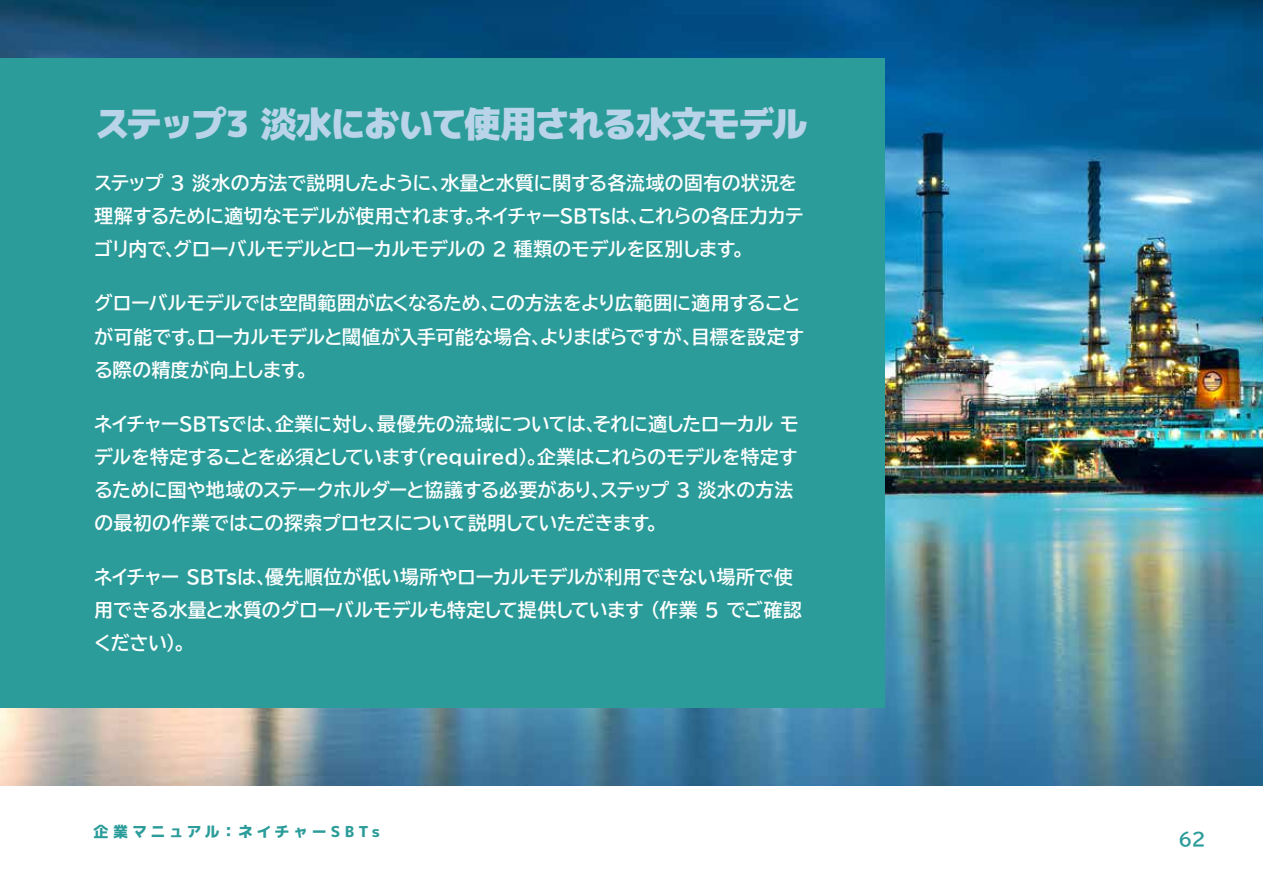
<style>
.page{position:relative;width:1263px;height:894px;background:#fff}
.page>*{position:absolute;margin:0;border:0;box-sizing:border-box;transform-origin:0 0}
.t1{font:900 36px "MPLUS1 p";letter-spacing:-.065em;color:#b9d4e8}
.t2{font:700 18.75px/33px "BIZUDP Gothic";letter-spacing:.005em;color:#fff}
.t3{font:700 18px "BIZUDP Gothic";color:#2b9c99}
.t4{font:800 15px "MPLUS1 p";letter-spacing:.23em;color:#2b9c99}
</style>
<div class="page">
<img style="left:0;top:0;width:1263px;height:785px">
<div style="left:0;top:58px;width:884px;height:649px;background:#2b9c99"></div>
<h1 class="t1" style="left:94px;top:98px;width:714px">ステップ3 淡水において使用される水文モデル</h1>
<p class="t2" style="left:94px;top:166px;width:710px">ステップ 3 淡水の方法で説明したように、水量と水質に関する各流域の固有の状況を理解するために適切なモデルが使用されます。ネイチャーSBTsは、これらの各圧力カテゴリ内で、グローバルモデルとローカルモデルの 2 種類のモデルを区別します。</p>
<p class="t2" style="left:94px;top:287px;width:711px">グローバルモデルでは空間範囲が広くなるため、この方法をより広範囲に適用することが可能です。ローカルモデルと閾値が入手可能な場合、よりまばらですが、目標を設定する際の精度が向上します。</p>
<p class="t2" style="left:94px;top:407px;width:705px">ネイチャーSBTsでは、企業に対し、最優先の流域については、それに適したローカル モデルを特定することを必須としています(required)。企業はこれらのモデルを特定するために国や地域のステークホルダーと協議する必要があり、ステップ 3 淡水の方法の最初の作業ではこの探索プロセスについて説明していただきます。</p>
<p class="t2" style="left:94px;top:560px;width:709px">ネイチャー SBTsは、優先順位が低い場所やローカルモデルが利用できない場所で使用できる水量と水質のグローバルモデルも特定して提供しています (作業 5 でご確認ください)。</p>
<p class="t4" style="left:94px;top:820px;width:288px">企業マニュアル：ネイチャーSBTs</p>
<p class="t3" style="left:1178px;top:829px;width:28px">62</p>
</div>
